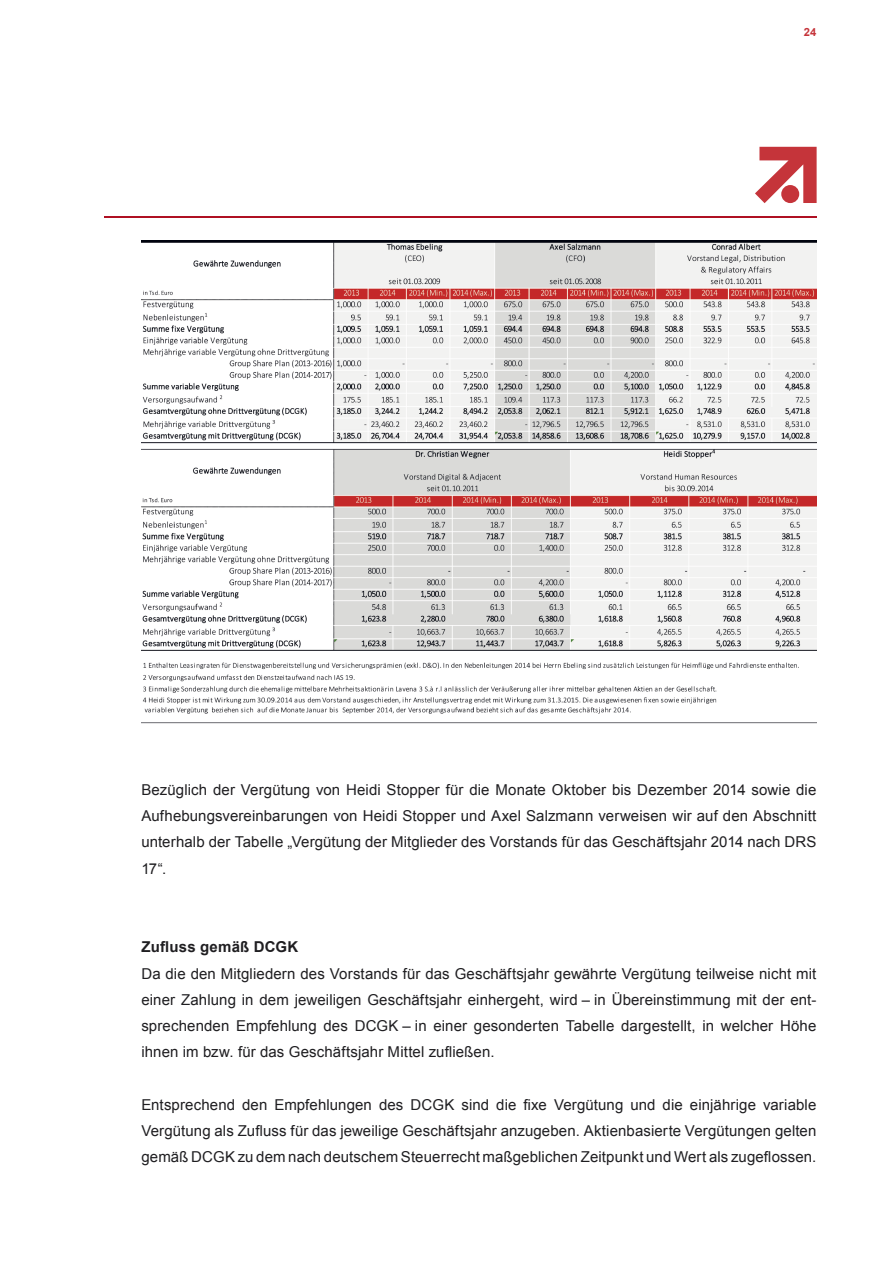
<style>
.page{position:relative;width:893px;height:1263px;background:#fff}
.page>*{position:absolute;margin:0;border:0;box-sizing:border-box;transform-origin:0 0}
.t1{font:15px/26.2px "Arial";letter-spacing:.01em;color:#1f1e21;text-align:justify}
.t2{font:700 15px "Arial";letter-spacing:.015em;color:#1f1e21}
.t3{font:700 11.25px "Arial";color:#c5343a}
</style>
<div class="page">
<svg style="left:755px;top:147px;width:61px;height:56px"></svg>
<div style="left:781px;top:185px;width:18px;height:18px;background:#c5343a;border-radius:50%"></div>
<hr style="left:104px;top:216px;width:712px;height:1px;background:#af1023">
<img style="left:141px;top:241px;width:675px;height:483px">
<p class="t3" style="left:804px;top:24px;width:14px">24</p>
<p class="t1" style="left:141px;top:776px;width:677px">Bezüglich der Vergütung von Heidi Stopper für die Monate Oktober bis Dezember 2014 sowie die Aufhebungsvereinbarungen von Heidi Stopper und Axel Salzmann verweisen wir auf den Abschnitt unterhalb der Tabelle „Vergütung der Mitglieder des Vorstands für das Geschäftsjahr 2014 nach DRS 17“.</p>
<p class="t2" style="left:141px;top:937px;width:158px">Zufluss gemäß DCGK</p>
<p class="t1" style="left:141px;top:960px;width:676px">Da die den Mitgliedern des Vorstands für das Geschäftsjahr gewährte Vergütung teilweise nicht mit einer Zahlung in dem jeweiligen Geschäftsjahr einhergeht, wird – in Übereinstimmung mit der ent&shy;sprechenden Empfehlung des DCGK – in einer gesonderten Tabelle dargestellt, in welcher Höhe ihnen im bzw. für das Geschäftsjahr Mittel zufließen.</p>
<p class="t1" style="left:141px;top:1091px;width:677px">Entsprechend den Empfehlungen des DCGK sind die fixe Vergütung und die einjährige variable Vergütung als Zufluss für das jeweilige Geschäftsjahr anzugeben. Aktienbasierte Vergütungen gelten gemäß DCGK zu dem nach deutschem Steuerrecht maßgeblichen Zeitpunkt und Wert als zugeflossen.</p>
</div>
